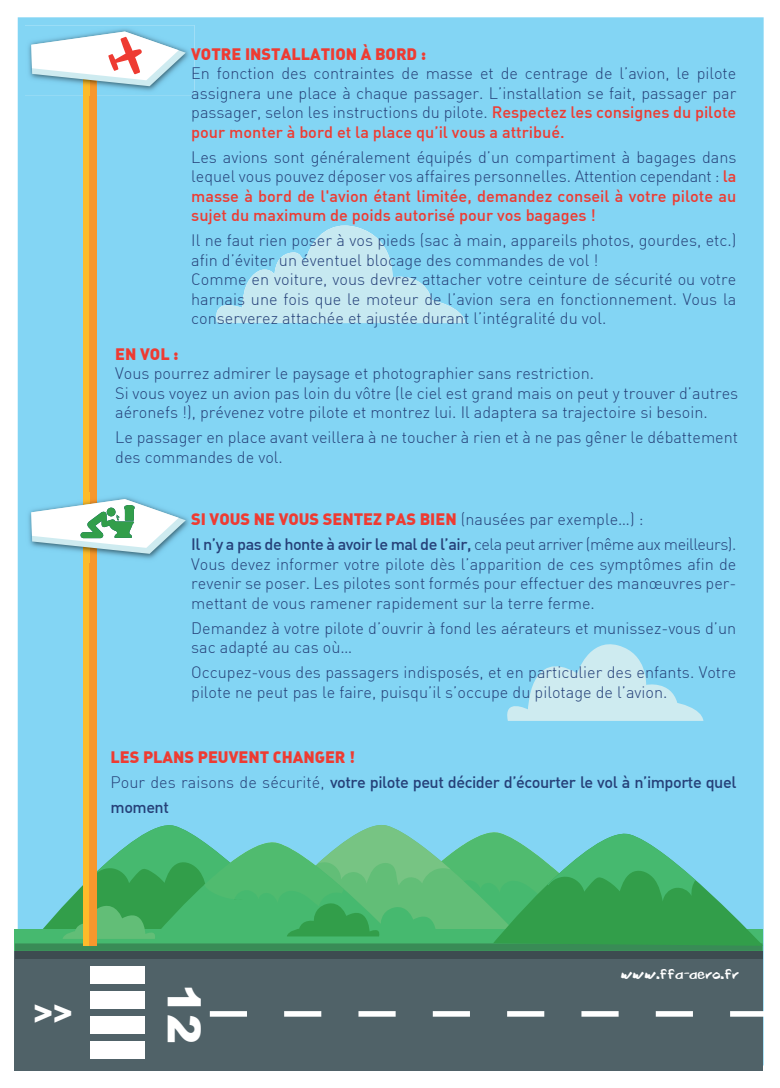
<style>
.page{position:relative;width:780px;height:1088px;background:#fff}
.page>*{position:absolute;margin:0;border:0;box-sizing:border-box;transform-origin:0 0}
.t1{font:900 45.12px "Arial";color:#fff}
.t2{font:900 30px "Arial";color:#fff}
.t3{font:300 16.25px/19.5px "DIN Alternate";color:#264179}
.t4{font:500 16.25px/25px "DIN";letter-spacing:-.03em;color:#264179}
.t5{font:500 16.25px/19.5px "DIN";color:#ee3b32}
.t6{font:900 16.25px "DIN Alternate";color:#ee3b32}
.t7{font:15.12px "Brook 23";color:#fff}
.s1{font-family:"DIN";font-weight:500;color:#ee3b32}
.s2{font-weight:300;color:#264179}
.s3{font-family:"DIN Alternate";font-weight:300}
</style>
<div class="page">
<div style="left:18px;top:17px;width:745px;height:1048px;background:#83d5f4"></div>
<svg style="left:502px;top:637px;width:201px;height:84px;background:#a9e0f1"></svg>
<svg style="left:214px;top:226px;width:251px;height:97px;background:#a9e0f2"></svg>
<div style="left:14px;top:951px;width:748px;height:119px;background:#506268"></div>
<svg style="left:15px;top:816px;width:748px;height:142px;background:#58b58d"></svg>
<svg style="left:210px;top:1011px;width:553px;height:5px"></svg>
<div style="left:90px;top:966px;width:55px;height:18px;background:#fff"></div>
<div style="left:90px;top:991px;width:55px;height:18px;background:#fff"></div>
<div style="left:90px;top:1016px;width:55px;height:18px;background:#fff"></div>
<div style="left:90px;top:1041px;width:55px;height:18px;background:#fff"></div>
<div style="left:84px;top:45px;width:13px;height:901px;background:#f7972d"></div>
<div style="left:84px;top:45px;width:5px;height:901px;background:#fdbb2a"></div>
<img style="left:25px;top:25px;width:169px;height:70px">
<img style="left:89px;top:86px;width:8px;height:9px">
<img style="left:84px;top:86px;width:5px;height:9px">
<img style="left:25px;top:493px;width:169px;height:70px">
<svg style="left:31px;top:32px;width:155px;height:54px"></svg>
<svg style="left:31px;top:499px;width:155px;height:55px"></svg>
<p class="t6" style="left:191px;top:43px;width:236px">VOTRE INSTALLATION À BORD :</p>
<p class="t3" style="left:191px;top:63px;width:546px;text-align:justify">En fonction des contraintes de masse et de centrage de l’avion, le pilote assignera une place à chaque passager. L’installation se fait, passager par passager, selon les instructions du pilote. <span class="s1">Respectez les consignes du pilote</span></p>
<p class="t5" style="left:191px;top:121px;width:375px">pour monter à bord et la place qu’il vous a attribué.</p>
<p class="t3" style="left:191px;top:147px;width:546px">Les avions sont généralement équipés d’un compartiment à bagages dans lequel vous pouvez déposer vos affaires personnelles. Attention cependant : <span class="s1">la</span></p>
<p class="t5" style="left:191px;top:185px;width:546px">masse à bord de l'avion étant limitée, demandez conseil à votre pilote au sujet du maximum de poids autorisé pour vos bagages !</p>
<p class="t3" style="left:191px;top:230px;width:546px">Il ne faut rien poser à vos pieds (sac à main, appareils photos, gourdes, etc.) afin d’éviter un éventuel blocage des commandes de vol !<br>Comme en voiture, vous devrez attacher votre ceinture de sécurité ou votre harnais une fois que le moteur de l’avion sera en fonctionnement. Vous la conserverez attachée et ajustée durant l’intégralité du vol.</p>
<p class="t6" style="left:115px;top:343px;width:65px">EN VOL :</p>
<p class="t3" style="left:115px;top:363px;width:624px">Vous pourrez admirer le paysage et photographier sans restriction.<br>Si vous voyez un avion pas loin du vôtre (le ciel est grand mais on peut y trouver d’autres aéronefs !), prévenez votre pilote et montrez lui. Il adaptera sa trajectoire si besoin.</p>
<p class="t3" style="left:115px;top:427px;width:624px">Le passager en place avant veillera à ne toucher à rien et à ne pas gêner le débattement des commandes de vol.</p>
<p class="t6" style="left:191px;top:509px;width:454px">SI VOUS NE VOUS SENTEZ PAS BIEN <span class="s2">(nausées par exemple…) :</span></p>
<p class="t4" style="left:191px;top:531px;width:546px">Il n’y a pas de honte à avoir le mal de l’air, <span class="s3">cela peut arriver (même aux meilleurs).</span></p>
<p class="t3" style="left:191px;top:554px;width:546px;text-align:justify">Vous devez informer votre pilote dès l’apparition de ces symptômes afin de revenir se poser. Les pilotes sont formés pour effectuer des manœuvres per&shy;mettant de vous ramener rapidement sur la terre ferme.</p>
<p class="t3" style="left:191px;top:618px;width:546px">Demandez à votre pilote d’ouvrir à fond les aérateurs et munissez-vous d’un sac adapté au cas où…</p>
<p class="t3" style="left:191px;top:663px;width:546px">Occupez-vous des passagers indisposés, et en particulier des enfants. Votre pilote ne peut pas le faire, puisqu’il s’occupe du pilotage de l’avion.</p>
<p class="t6" style="left:110px;top:747px;width:246px">LES PLANS PEUVENT CHANGER !</p>
<p class="t4" style="left:110px;top:769px;width:627px"><span class="s3">Pour des raisons de sécurité,</span> votre pilote peut décider d’écourter le vol à n’importe quel moment</p>
<h2 class="t2" style="left:73px;top:1036px;width:41px;rotate:-180deg">&lt;&lt;</h2>
<h1 class="t1" style="left:217px;top:984px;width:62px;rotate:90deg">12</h1>
<p class="t7" style="left:621px;top:965px;width:119px">www.ffa-aero.fr</p>
</div>
